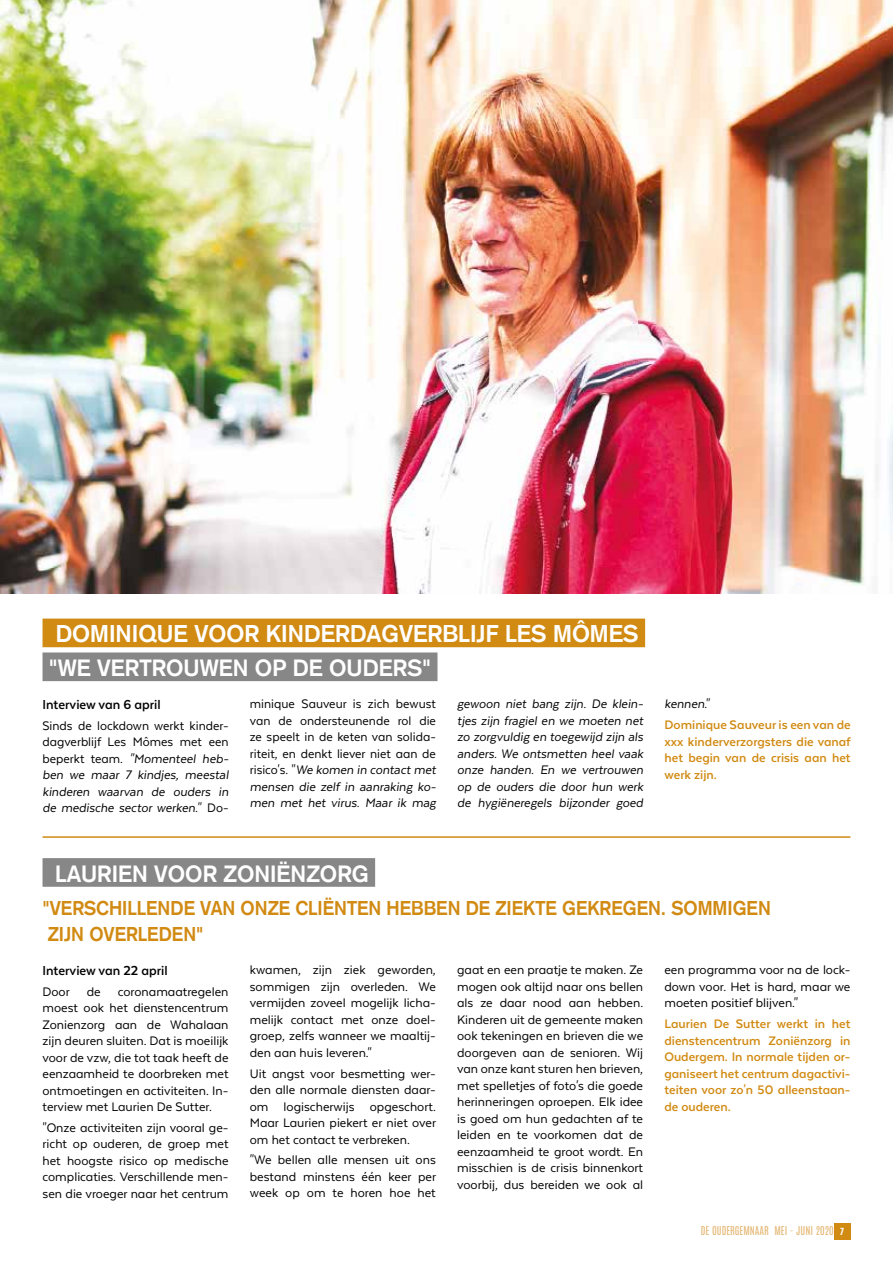
<style>
.page{position:relative;width:893px;height:1263px;background:#fff}
.page>*{position:absolute;margin:0;border:0;box-sizing:border-box;transform-origin:0 0}
.t1{font:700 23.7px "Akzidenz Grotesk CE";color:#fff}
.t2{font:700 22.95px "Akzidenz Grotesk CE";color:#fff}
.t3{font:700 19.5px/25.5px "Akzidenz Grotesk CE";color:#d18a12;scale:.96 1}
.t4{font:700 15px "Texta Alt";color:#000}
.t5{font:14.25px/16.5px "Texta Alt";color:#000;text-align:justify}
.t6{font:italic 14.25px/16.5px "Texta Alt";color:#000;text-align:justify}
.t7{font:700 14.25px/16.5px "Texta Alt";color:#d18a12;text-align:justify}
.t8{font:10.2px "Antonio";color:#e4b876}
.s1{font-style:normal}
.s2{font-style:italic}
.s3{font-weight:400;font-style:italic;color:#000}
.s4{font-weight:400;color:#000}
.s5{font-family:"Confidel";font-size:10.5px;color:#fff}
</style>
<div class="page">
<div style="left:834px;top:1223px;width:17px;height:16px;background:#d18a12"></div>
<img style="left:0;top:0;width:893px;height:593px">
<hr style="left:43px;top:836px;width:807px;height:2px;background:#d18a12">
<div style="left:43px;top:619px;width:602px;height:28px;background:#d18a12"></div>
<div style="left:43px;top:652px;width:394px;height:29px;background:#878787"></div>
<div style="left:43px;top:858px;width:332px;height:29px;background:#878787"></div>
<h1 class="t1" style="left:56px;top:619px;width:584px">DOMINIQUE VOOR KINDERDAGVERBLIJF LES MÔMES</h1>
<h2 class="t2" style="left:49px;top:654px;width:384px">"WE VERTROUWEN OP DE OUDERS"</h2>
<p class="t4" style="left:43px;top:697px;width:120px">Interview van 6 april</p>
<p class="t6" style="left:43px;top:717px;width:188px"><span class="s1">Sinds de lockdown werkt kinder&shy;dagverblijf Les Mômes met een beperkt team.</span> "Momenteel heb&shy;ben we maar 7 kindjes, meestal kinderen waarvan de ouders in de medische sector werken.<span class="s1">" Do-</span></p>
<p class="t5" style="left:250px;top:696px;width:188px">minique Sauveur is zich bewust van de ondersteunende rol die ze speelt in de keten van solida&shy;riteit, en denkt liever niet aan de risico's. "<span class="s2">We komen in contact met mensen die zelf in aanraking ko&shy;men met het virus. Maar ik mag</span></p>
<p class="t6" style="left:457px;top:696px;width:188px">gewoon niet bang zijn. De klein&shy;tjes zijn fragiel en we moeten net zo zorgvuldig en toegewijd zijn als anders. We ontsmetten heel vaak onze handen. En we vertrouwen op de ouders die door hun werk de hygiëneregels bijzonder goed</p>
<p class="t7" style="left:664px;top:694px;width:188px;line-height:20.7px"><span class="s3">kennen</span><span class="s4">."<br></span>Dominique Sauveur is een van de</p>
<p class="t7" style="left:665px;top:733px;width:188px">xxx kinderverzorgsters die vanaf het begin van de crisis aan het werk zijn.</p>
<h2 class="t2" style="left:55px;top:859px;width:315px">LAURIEN VOOR ZONIËNZORG</h2>
<h3 class="t3" style="left:43px;top:896px;width:760px">"VERSCHILLENDE VAN ONZE CLIËNTEN HEBBEN DE ZIEKTE GEKREGEN. SOMMIGEN<br>ZIJN OVERLEDEN"</h3>
<p class="t4" style="left:43px;top:963px;width:127px">Interview van 22 april</p>
<p class="t5" style="left:43px;top:983px;width:188px">Door de coronamaatregelen moest ook het dienstencentrum Zonienzorg aan de Wahalaan zijn deuren sluiten. Dat is moeilijk voor de vzw, die tot taak heeft de eenzaamheid te doorbreken met ontmoetingen en activiteiten. In&shy;terview met Laurien De Sutter.</p>
<p class="t5" style="left:43px;top:1119px;width:188px">"Onze activiteiten zijn vooral ge&shy;richt op ouderen, de groep met het hoogste risico op medische complicaties. Verschillende men&shy;sen die vroeger naar het centrum</p>
<p class="t5" style="left:250px;top:962px;width:188px">kwamen, zijn ziek geworden, sommigen zijn overleden. We vermijden zoveel mogelijk licha&shy;melijk contact met onze doel&shy;groep, zelfs wanneer we maaltij&shy;den aan huis leveren."</p>
<p class="t5" style="left:250px;top:1065px;width:188px">Uit angst voor besmetting wer&shy;den alle normale diensten daar&shy;om logischerwijs opgeschort.<br>Maar Laurien piekert er niet over om het contact te verbreken.</p>
<p class="t5" style="left:250px;top:1152px;width:188px">"We bellen alle mensen uit ons bestand minstens één keer per week op om te horen hoe het</p>
<p class="t5" style="left:457px;top:962px;width:188px">gaat en een praatje te maken. Ze mogen ook altijd naar ons bellen als ze daar nood aan hebben.<br>Kinderen uit de gemeente maken ook tekeningen en brieven die we doorgeven aan de senioren. Wij van onze kant sturen hen brieven, met spelletjes of foto's die goede herinneringen oproepen. Elk idee is goed om hun gedachten af te leiden en te voorkomen dat de eenzaamheid te groot wordt. En misschien is de crisis binnenkort voorbij, dus bereiden we ook al</p>
<p class="t5" style="left:664px;top:962px;width:188px">een programma voor na de lock&shy;down voor. Het is hard, maar we moeten positief blijven."</p>
<p class="t7" style="left:664px;top:1015px;width:188px">Laurien De Sutter werkt in het dienstencentrum Zoniënzorg in Oudergem. In normale tijden or&shy;ganiseert het centrum dagactivi&shy;teiten voor zo'n 50 alleenstaan&shy;de ouderen.</p>
<p class="t8" style="left:701px;top:1223px;width:145px">DE OUDERGEMNAAR MEI - JUNI 2020 <span class="s5">7</span></p>
</div>
